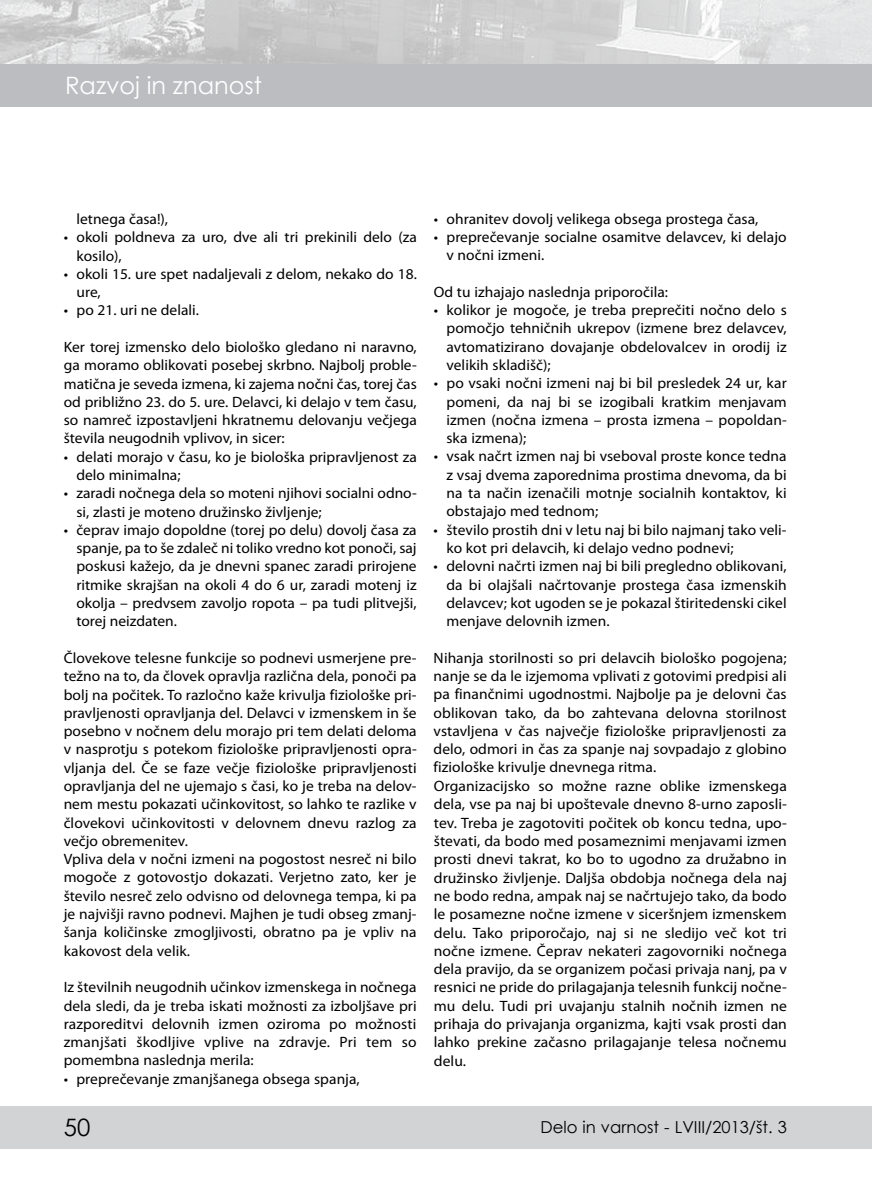
<style>
.page{position:relative;width:872px;height:1191px;background:#fff}
.page>*{position:absolute;margin:0;border:0;box-sizing:border-box;transform-origin:0 0}
.t1{font:24px "Century Gothic";color:#fff}
.t2{font:24px "Century Gothic";color:#000}
.t3{font:16.5px "Century Gothic";color:#000}
.t4{font:15px/18.3px "Myriad Pro";letter-spacing:.005em;color:#000}
</style>
<div class="page">
<div style="left:0;top:1106px;width:872px;height:42px;background:#d1d3d4"></div>
<img style="left:0;top:0;width:872px;height:64px">
<div style="left:0;top:64px;width:872px;height:42px;background:#bcbdc0"></div>
<h1 class="t1" style="left:65px;top:69px;width:198px">Razvoj in znanost</h1>
<p class="t4" style="left:77px;top:209px;width:93px">letnega časa!),</p>
<p class="t4" style="left:77px;top:228px;width:342px;text-indent:-13px">• okoli poldneva za uro, dve ali tri prekinili delo (za kosilo),</p>
<p class="t4" style="left:77px;top:264px;width:342px;text-indent:-13px">• okoli 15. ure spet nadaljevali z delom, nekako do 18. ure,</p>
<p class="t4" style="left:64px;top:301px;width:137px">• po 21. uri ne delali.</p>
<p class="t4" style="left:64px;top:337px;width:354px;text-align:justify">Ker torej izmensko delo biološko gledano ni naravno, ga moramo oblikovati posebej skrbno. Najbolj proble&shy;matična je seveda izmena, ki zajema nočni čas, torej čas od približno 23. do 5. ure. Delavci, ki delajo v tem času, so namreč izpostavljeni hkratnemu delovanju večjega števila neugodnih vplivov, in sicer:</p>
<p class="t4" style="left:77px;top:447px;width:342px;text-indent:-13px">• delati morajo v času, ko je biološka pripravljenost za delo minimalna;</p>
<p class="t4" style="left:76px;top:484px;width:342px;text-indent:-13px">• zaradi nočnega dela so moteni njihovi socialni odno&shy;si, zlasti je moteno družinsko življenje;</p>
<p class="t4" style="left:76px;top:520px;width:342px;text-align:justify;text-indent:-13px">• čeprav imajo dopoldne (torej po delu) dovolj časa za spanje, pa to še zdaleč ni toliko vredno kot ponoči, saj poskusi kažejo, da je dnevni spanec zaradi prirojene ritmike skrajšan na okoli 4 do 6 ur, zaradi motenj iz okolja – predvsem zavoljo ropota – pa tudi plitvejši, torej neizdaten.</p>
<p class="t4" style="left:64px;top:648px;width:354px">Človekove telesne funkcije so podnevi usmerjene pre&shy;težno na to, da človek opravlja različna dela, ponoči pa bolj na počitek. To razločno kaže krivulja fiziološke pri&shy;pravljenosti opravljanja del. Delavci v izmenskem in še posebno v nočnem delu morajo pri tem delati deloma v nasprotju s potekom fiziološke pripravljenosti opra&shy;vljanja del. Če se faze večje fiziološke pripravljenosti opravljanja del ne ujemajo s časi, ko je treba na delov&shy;nem mestu pokazati učinkovitost, so lahko te razlike v človekovi učinkovitosti v delovnem dnevu razlog za večjo obremenitev.<br>Vpliva dela v nočni izmeni na pogostost nesreč ni bilo mogoče z gotovostjo dokazati. Verjetno zato, ker je število nesreč zelo odvisno od delovnega tempa, ki pa je najvišji ravno podnevi. Majhen je tudi obseg zmanj&shy;šanja količinske zmogljivosti, obratno pa je vpliv na kakovost dela velik.</p>
<p class="t4" style="left:64px;top:977px;width:354px;text-align:justify">Iz številnih neugodnih učinkov izmenskega in nočnega dela sledi, da je treba iskati možnosti za izboljšave pri razporeditvi delovnih izmen oziroma po možnosti zmanjšati škodljive vplive na zdravje. Pri tem so pomembna naslednja merila:</p>
<p class="t4" style="left:64px;top:1069px;width:298px">• preprečevanje zmanjšanega obsega spanja,</p>
<p class="t4" style="left:434px;top:209px;width:326px">• ohranitev dovolj velikega obsega prostega časa,</p>
<p class="t4" style="left:446px;top:227px;width:342px;text-indent:-13px">• preprečevanje socialne osamitve delavcev, ki delajo v nočni izmeni.</p>
<p class="t4" style="left:434px;top:282px;width:236px">Od tu izhajajo naslednja priporočila:</p>
<p class="t4" style="left:446px;top:301px;width:342px;text-align:justify;text-indent:-13px">• kolikor je mogoče, je treba preprečiti nočno delo s pomočjo tehničnih ukrepov (izmene brez delavcev, avtomatizirano dovajanje obdelovalcev in orodij iz velikih skladišč);</p>
<p class="t4" style="left:446px;top:374px;width:342px;text-align:justify;text-indent:-13px">• po vsaki nočni izmeni naj bi bil presledek 24 ur, kar pomeni, da naj bi se izogibali kratkim menjavam izmen (nočna izmena – prosta izmena – popoldan&shy;ska izmena);</p>
<p class="t4" style="left:446px;top:447px;width:342px;text-align:justify;text-indent:-13px">• vsak načrt izmen naj bi vseboval proste konce tedna z vsaj dvema zaporednima prostima dnevoma, da bi na ta način izenačili motnje socialnih kontaktov, ki obstajajo med tednom;</p>
<p class="t4" style="left:446px;top:520px;width:342px;text-indent:-13px">• število prostih dni v letu naj bi bilo najmanj tako veli&shy;ko kot pri delavcih, ki delajo vedno podnevi;</p>
<p class="t4" style="left:446px;top:557px;width:342px;text-align:justify;text-indent:-13px">• delovni načrti izmen naj bi bili pregledno oblikovani, da bi olajšali načrtovanje prostega časa izmenskih delavcev; kot ugoden se je pokazal štiritedenski cikel menjave delovnih izmen.</p>
<p class="t4" style="left:433px;top:648px;width:355px">Nihanja storilnosti so pri delavcih biološko pogojena; nanje se da le izjemoma vplivati z gotovimi predpisi ali pa finančnimi ugodnostmi. Najbolje pa je delovni čas oblikovan tako, da bo zahtevana delovna storilnost vstavljena v čas največje fiziološke pripravljenosti za delo, odmori in čas za spanje naj sovpadajo z globino fiziološke krivulje dnevnega ritma.<br>Organizacijsko so možne razne oblike izmenskega dela, vse pa naj bi upoštevale dnevno 8-urno zaposli&shy;tev. Treba je zagotoviti počitek ob koncu tedna, upo&shy;števati, da bodo med posameznimi menjavami izmen prosti dnevi takrat, ko bo to ugodno za družabno in družinsko življenje. Daljša obdobja nočnega dela naj ne bodo redna, ampak naj se načrtujejo tako, da bodo le posamezne nočne izmene v siceršnjem izmenskem delu. Tako priporočajo, naj si ne sledijo več kot tri nočne izmene. Čeprav nekateri zagovorniki nočnega dela pravijo, da se organizem počasi privaja nanj, pa v resnici ne pride do prilagajanja telesnih funkcij nočne&shy;mu delu. Tudi pri uvajanju stalnih nočnih izmen ne prihaja do privajanja organizma, kajti vsak prosti dan lahko prekine začasno prilagajanje telesa nočnemu delu.</p>
<h1 class="t2" style="left:64px;top:1110px;width:28px">50</h1>
<p class="t3" style="left:540px;top:1115px;width:248px">Delo in varnost - LVIII/2013/št. 3</p>
</div>
